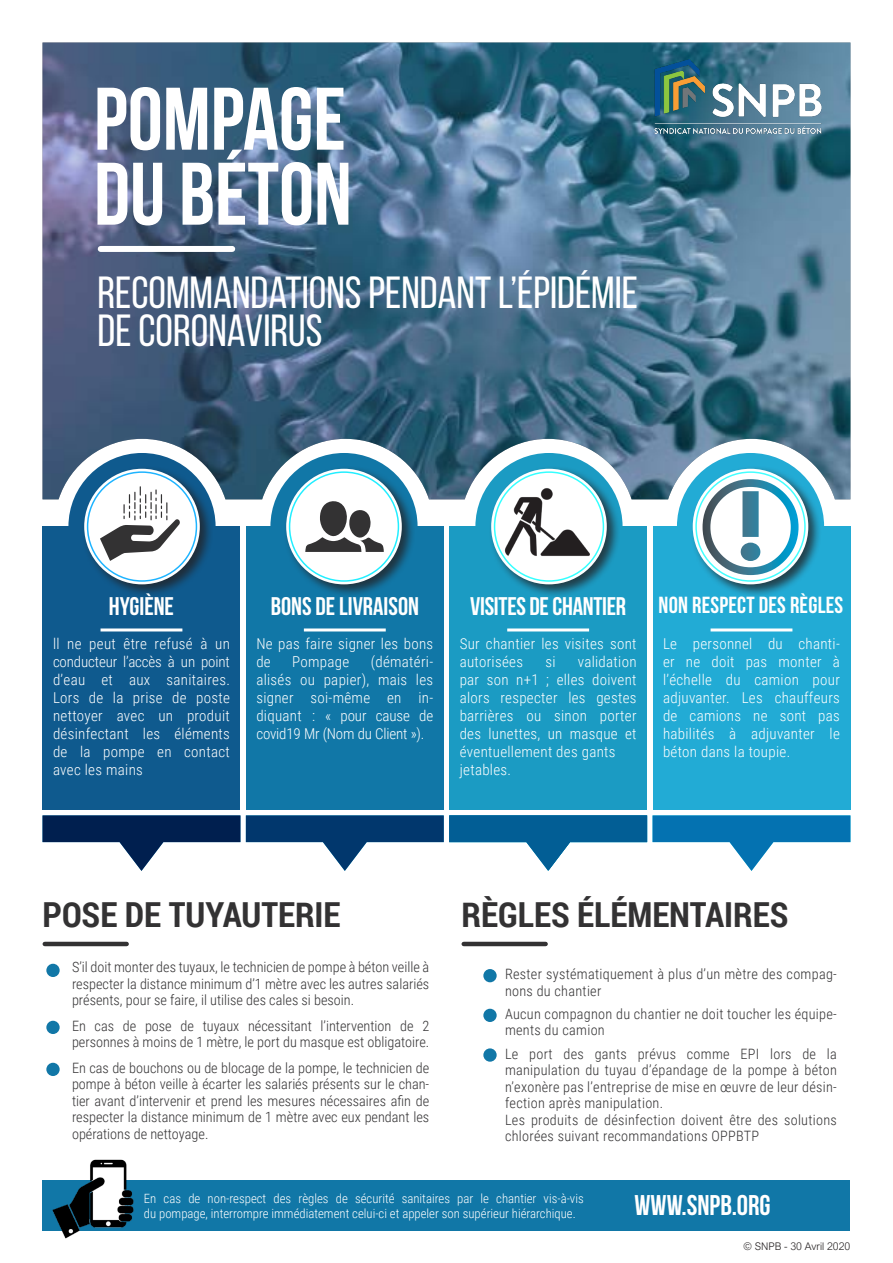
<style>
.page{position:relative;width:893px;height:1263px;background:#fff}
.page>*{position:absolute;margin:0;border:0;box-sizing:border-box;transform-origin:0 0}
.Text_Left_Justify{font:700 88.5px "Bebas Neue";color:#fff}
.Text_Left_Justify-2{font:45px/37.5px "Bebas Neue";color:#fff}
.Text_Left_Justify-3{font:700 34.5px "Roboto Condensed";color:#333233}
.Text_Center_Justify{font:700 28.5px "Bebas Neue";color:#fff}
.Text_Center_Justify-2{font:700 25.5px "Bebas Neue";color:#fff}
.Text_Center_Justify-3{font:700 23.25px "Bebas Neue";letter-spacing:.01em;color:#fff}
.Text_Center_Justify-4{font:300 15px/18px "Roboto Condensed";letter-spacing:.02em;color:#fff;text-align:justify}
.Text_Left_Justify-4{font:300 14.25px/16.5px "Roboto Condensed";letter-spacing:.02em;color:#333233}
.Text_Left_Justify-5{font:300 14.25px/16.5px "Roboto Condensed";color:#333233}
.Text_Center_Justify-5{font:300 12.75px/15.3px "Roboto Condensed";color:#fff}
.Text_Center_Justify-6{font:300 10.5px "Arial Nova";color:#231f20}
</style>
<div class="page">
<img style="left:43px;top:43px;width:807px;height:456px">
<div style="left:43px;top:527px;width:197px;height:283px;background:#0f5a8e"></div>
<div style="left:246px;top:527px;width:198px;height:283px;background:#1177a7"></div>
<div style="left:449px;top:527px;width:198px;height:283px;background:#1b9bc3"></div>
<div style="left:652px;top:527px;width:198px;height:283px;background:#22abd5"></div>
<div style="left:68px;top:453px;width:148px;height:147px;background:#0f5a8e;border-radius:50%"></div>
<div style="left:270px;top:453px;width:148px;height:147px;background:#1177a7;border-radius:50%"></div>
<div style="left:475px;top:453px;width:148px;height:147px;background:#1b9bc3;border-radius:50%"></div>
<div style="left:677px;top:453px;width:147px;height:147px;background:#22abd5;border-radius:50%"></div>
<div style="left:82px;top:465px;width:131px;height:132px;background:#231f20;opacity:.75"></div>
<svg style="left:84px;top:469px;width:116px;height:115px;background:#eaf7fd"></svg>
<div style="left:283px;top:465px;width:132px;height:132px;background:#231f20;opacity:.75"></div>
<div style="left:286px;top:469px;width:116px;height:115px;background:#fff;border-radius:50%"></div>
<div style="left:488px;top:465px;width:132px;height:132px;background:#231f20;opacity:.75"></div>
<svg style="left:491px;top:469px;width:116px;height:115px;background:#ecfdfd"></svg>
<div style="left:690px;top:465px;width:132px;height:132px;background:#231f20;opacity:.75"></div>
<svg style="left:693px;top:469px;width:115px;height:115px"></svg>
<svg style="left:43px;top:815px;width:197px;height:56px"></svg>
<svg style="left:246px;top:815px;width:604px;height:56px"></svg>
<div style="left:87px;top:471px;width:110px;height:111px;border:2px solid #0f5a8e;border-radius:50%"></div>
<div style="left:289px;top:471px;width:110px;height:111px;border:2px solid #1177a7;border-radius:50%"></div>
<div style="left:494px;top:471px;width:110px;height:111px;border:2px solid #1b9bc3;border-radius:50%"></div>
<div style="left:695px;top:471px;width:111px;height:111px;border:2px solid #22abd5;border-radius:50%"></div>
<hr style="left:101px;top:628px;width:81px;height:3px;background:#fff">
<hr style="left:45px;top:942px;width:82px;height:4px;background:#333233">
<hr style="left:464px;top:942px;width:82px;height:4px;background:#333233">
<hr style="left:304px;top:628px;width:82px;height:3px;background:#fff">
<hr style="left:507px;top:628px;width:82px;height:3px;background:#fff">
<hr style="left:711px;top:628px;width:81px;height:3px;background:#fff">
<div style="left:483px;top:969px;width:14px;height:13px;background:#1177a7;border-radius:50%"></div>
<div style="left:483px;top:1048px;width:14px;height:14px;background:#1177a7;border-radius:50%"></div>
<div style="left:483px;top:1009px;width:14px;height:13px;background:#1177a7;border-radius:50%"></div>
<svg style="left:305px;top:501px;width:79px;height:51px"></svg>
<div style="left:101px;top:246px;width:131px;height:6px;background:#fff"></div>
<div style="left:43px;top:1180px;width:807px;height:50px;background:#1177a7"></div>
<svg style="left:100px;top:487px;width:80px;height:74px;background:#c5c5c5"></svg>
<div style="left:46px;top:964px;width:14px;height:13px;background:#1177a7;border-radius:50%"></div>
<div style="left:46px;top:1021px;width:14px;height:13px;background:#1177a7;border-radius:50%"></div>
<div style="left:46px;top:1063px;width:14px;height:13px;background:#1177a7;border-radius:50%"></div>
<img style="left:501px;top:486px;width:93px;height:72px">
<img style="left:646px;top:52px;width:186px;height:101px">
<img style="left:50px;top:1159px;width:90px;height:80px">
<svg style="left:702px;top:479px;width:96px;height:97px;background:#eff9fa"></svg>
<p class="Text_Left_Justify" style="left:94px;top:71px;width:253px">POMPAGE</p>
<p class="Text_Left_Justify" style="left:94px;top:146px;width:259px">DU BÉTON</p>
<p class="Text_Left_Justify-2" style="left:98px;top:274px;width:542px">RECOMMANDATIONS PENDANT L’ÉPIDÉMIE<br>DE CORONAVIRUS</p>
<p class="Text_Center_Justify-2" style="left:109px;top:592px;width:67px">HYGIÈNE</p>
<p class="Text_Center_Justify-2" style="left:271px;top:592px;width:150px">BONS DE LIVRAISON</p>
<p class="Text_Center_Justify-2" style="left:470px;top:592px;width:158px">VISITES DE CHANTIER</p>
<p class="Text_Center_Justify-3" style="left:658px;top:593px;width:186px">NON RESPECT DES RÈGLES</p>
<p class="Text_Center_Justify-4" style="left:53px;top:634px;width:178px">ll ne peut être refusé à un conducteur l’accès à un point d’eau et aux sanitaires.<br>Lors de la prise de poste nettoyer avec un produit désinfectant les éléments de la pompe en contact avec les mains</p>
<p class="Text_Center_Justify-4" style="left:256px;top:634px;width:178px">Ne pas faire signer les bons de</p>
<p class="Text_Center_Justify-4" style="left:460px;top:634px;width:178px">Sur chantier les visites sont autorisées</p>
<p class="Text_Center_Justify-4" style="left:663px;top:634px;width:178px">Le personnel du chanti&shy;er ne doit pas monter à l’échelle du camion pour adjuvanter. Les chauffeurs de camions ne sont pas habilités à adjuvanter le béton dans la toupie.</p>
<p class="Text_Center_Justify-4" style="left:256px;top:652px;width:178px;text-indent:114px">(dématéri&shy;alisés ou papier), mais les signer soi-même en in&shy;diquant : « pour cause de covid19 Mr (Nom du Client »).</p>
<p class="Text_Center_Justify-4" style="left:460px;top:652px;width:178px;text-indent:118px">validation par son n+1 ; elles doivent alors respecter les gestes barrières ou sinon porter des lunettes, un masque et éventuellement des gants</p>
<p class="Text_Center_Justify-4" style="left:460px;top:760px;width:53px">jetables.</p>
<p class="Text_Center_Justify-4" style="left:545px;top:652px;width:12px">si</p>
<p class="Text_Center_Justify-4" style="left:292px;top:652px;width:59px">Pompage</p>
<p class="Text_Left_Justify-3" style="left:43px;top:891px;width:300px">POSE DE TUYAUTERIE</p>
<p class="Text_Left_Justify-4" style="left:72px;top:958px;width:359px;text-align:justify">S’il doit monter des tuyaux, le technicien de pompe à béton veille à respecter la distance minimum d’1 mètre avec les autres salariés présents, pour se faire, il utilise des cales si besoin.</p>
<p class="Text_Left_Justify-5" style="left:72px;top:1017px;width:359px">En cas de pose de tuyaux nécessitant l’intervention de 2 personnes à moins de 1 mètre, le port du masque est obligatoire.</p>
<p class="Text_Left_Justify-4" style="left:72px;top:1059px;width:359px;text-align:justify">En cas de bouchons ou de blocage de la pompe, le technicien de pompe à béton veille à écarter les salariés présents sur le chan&shy;tier avant d’intervenir et prend les mesures nécessaires afin de respecter la distance minimum de 1 mètre avec eux pendant les opérations de nettoyage.</p>
<p class="Text_Left_Justify-3" style="left:461px;top:891px;width:329px">RÈGLES ÉLÉMENTAIRES</p>
<p class="Text_Left_Justify-4" style="left:505px;top:965px;width:333px">Rester systématiquement à plus d’un mètre des compag&shy;nons du chantier</p>
<p class="Text_Left_Justify-4" style="left:505px;top:1005px;width:333px">Aucun compagnon du chantier ne doit toucher les équipe&shy;ments du camion</p>
<p class="Text_Left_Justify-4" style="left:505px;top:1045px;width:333px;text-align:justify">Le port des gants prévus comme EPI lors de la manipulation du tuyau d’épandage de la pompe à béton n’exonère pas l’entreprise de mise en œuvre de leur désin&shy;fection après manipulation.</p>
<p class="Text_Left_Justify-4" style="left:505px;top:1111px;width:333px">Les produits de désinfection doivent être des solutions chlorées suivant recommandations OPPBTP</p>
<p class="Text_Center_Justify-5" style="left:144px;top:1190px;width:441px">En cas de non-respect des règles de sécurité sanitaires par le chantier vis-à-vis du pompage, interrompre immédiatement celui-ci et appeler son supérieur hiérarchique.</p>
<p class="Text_Center_Justify" style="left:635px;top:1190px;width:138px">WWW.SNPB.ORG</p>
<p class="Text_Center_Justify-6" style="left:744px;top:1241px;width:108px">© SNPB - 30 Avril 2020</p>
</div>
